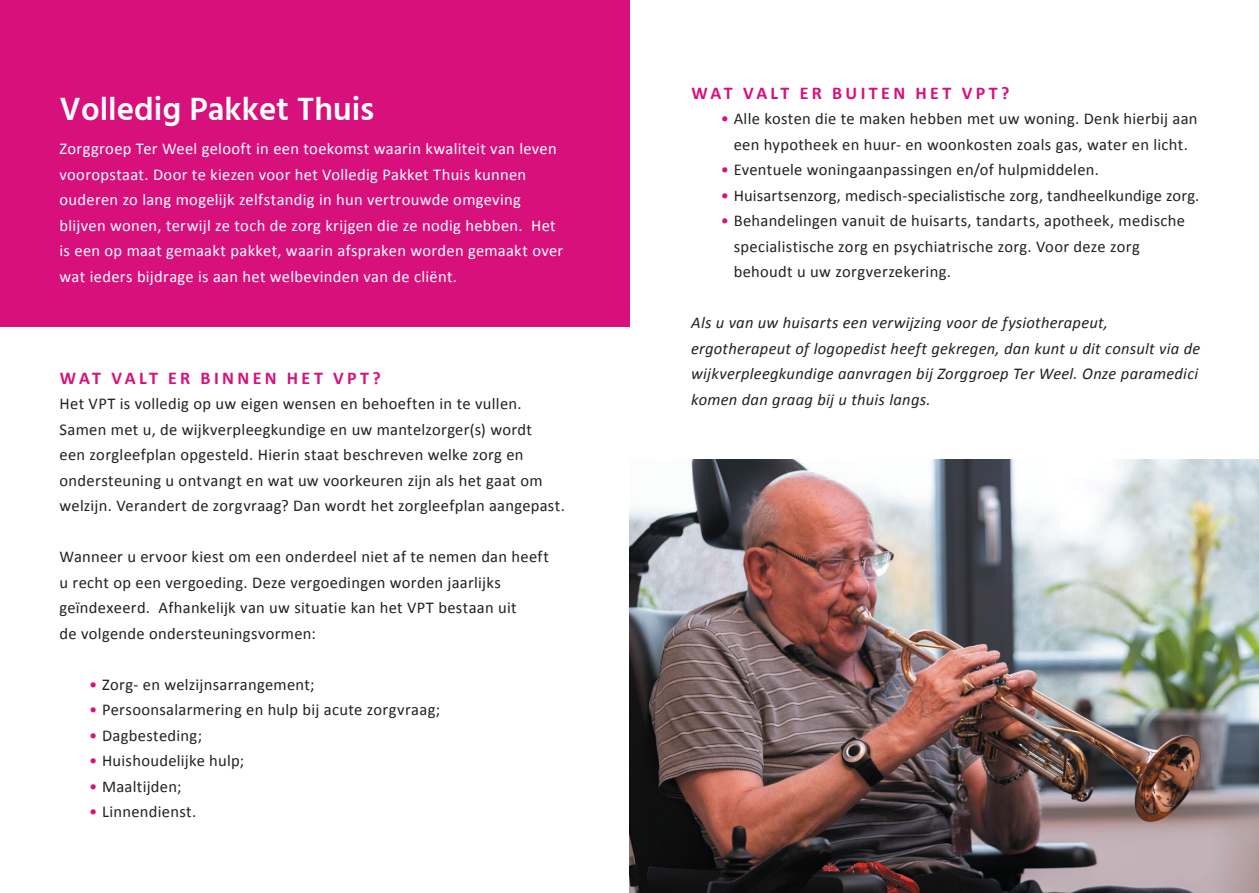
<style>
.page{position:relative;width:1259px;height:893px;background:#fff}
.page>*{position:absolute;margin:0;border:0;box-sizing:border-box;transform-origin:0 0}
.t1{font:600 33px "Hind";color:#fff}
.t2{font:700 18px "Calibri";letter-spacing:.185em;color:#d8107c}
.t3{font:16.5px/25.5px "Calibri";letter-spacing:.015em;color:#252020}
.t4{font:16.5px/25.5px "Calibri";letter-spacing:.015em;color:#fff}
.t5{font:italic 16.5px/25.5px "Calibri";letter-spacing:.015em;color:#252020}
.s1{color:#d8107c}
</style>
<div class="page">
<div style="left:0;top:0;width:629px;height:326px;background:#d8107c"></div>
<img style="left:629px;top:459px;width:630px;height:434px">
<h1 class="t1" style="left:60px;top:86px;width:316px">Volledig Pakket Thuis</h1>
<p class="t4" style="left:60px;top:135px;width:505px">Zorggroep Ter Weel gelooft in een toekomst waarin kwaliteit van leven vooropstaat. Door te kiezen voor het Volledig Pakket Thuis kunnen ouderen zo lang mogelijk zelfstandig in hun vertrouwde omgeving blijven wonen, terwijl ze toch de zorg krijgen die ze nodig hebben. Het is een op maat gemaakt pakket, waarin afspraken worden gemaakt over wat ieders bijdrage is aan het welbevinden van de cliënt.</p>
<p class="t2" style="left:60px;top:367px;width:322px">WAT VALT ER BINNEN HET VPT?</p>
<p class="t3" style="left:60px;top:390px;width:507px">Het VPT is volledig op uw eigen wensen en behoeften in te vullen.<br>Samen met u, de wijkverpleegkundige en uw mantelzorger(s) wordt<br>een zorgleefplan opgesteld. Hierin staat beschreven welke zorg en ondersteuning u ontvangt en wat uw voorkeuren zijn als het gaat om welzijn. Verandert de zorgvraag? Dan wordt het zorgleefplan aangepast.</p>
<p class="t3" style="left:60px;top:543px;width:491px">Wanneer u ervoor kiest om een onderdeel niet af te nemen dan heeft u recht op een vergoeding. Deze vergoedingen worden jaarlijks geïndexeerd. Afhankelijk van uw situatie kan het VPT bestaan uit<br>de volgende ondersteuningsvormen:</p>
<p class="t3" style="left:89px;top:671px;width:227px"><span class="s1">•</span> Zorg- en welzijnsarrangement;</p>
<p class="t3" style="left:89px;top:696px;width:352px"><span class="s1">•</span> Persoonsalarmering en hulp bij acute zorgvraag;</p>
<p class="t3" style="left:89px;top:722px;width:114px"><span class="s1">•</span> Dagbesteding;</p>
<p class="t3" style="left:89px;top:747px;width:156px"><span class="s1">•</span> Huishoudelijke hulp;</p>
<p class="t3" style="left:89px;top:773px;width:94px"><span class="s1">•</span> Maaltijden;</p>
<p class="t3" style="left:89px;top:798px;width:109px"><span class="s1">•</span> Linnendienst.</p>
<p class="t2" style="left:691px;top:81px;width:319px">WAT VALT ER BUITEN HET VPT?</p>
<p class="t3" style="left:721px;top:105px;width:478px;text-align:center"><span class="s1">•</span> Alle kosten die te maken hebben met uw woning. Denk hierbij aan een hypotheek en huur- en woonkosten zoals gas, water en licht.</p>
<p class="t3" style="left:721px;top:156px;width:379px"><span class="s1">•</span> Eventuele woningaanpassingen en/of hulpmiddelen.</p>
<p class="t3" style="left:721px;top:182px;width:480px"><span class="s1">•</span> Huisartsenzorg, medisch-specialistische zorg, tandheelkundige zorg.</p>
<p class="t3" style="left:733px;top:207px;width:453px;text-indent:-13px"><span class="s1">•</span> Behandelingen vanuit de huisarts, tandarts, apotheek, medische specialistische zorg en psychiatrische zorg. Voor deze zorg behoudt u uw zorgverzekering.</p>
<p class="t5" style="left:691px;top:309px;width:511px">Als u van uw huisarts een verwijzing voor de fysiotherapeut, ergotherapeut of logopedist heeft gekregen, dan kunt u dit consult via de wijkverpleegkundige aanvragen bij Zorggroep Ter Weel. Onze paramedici komen dan graag bij u thuis langs.</p>
</div>
